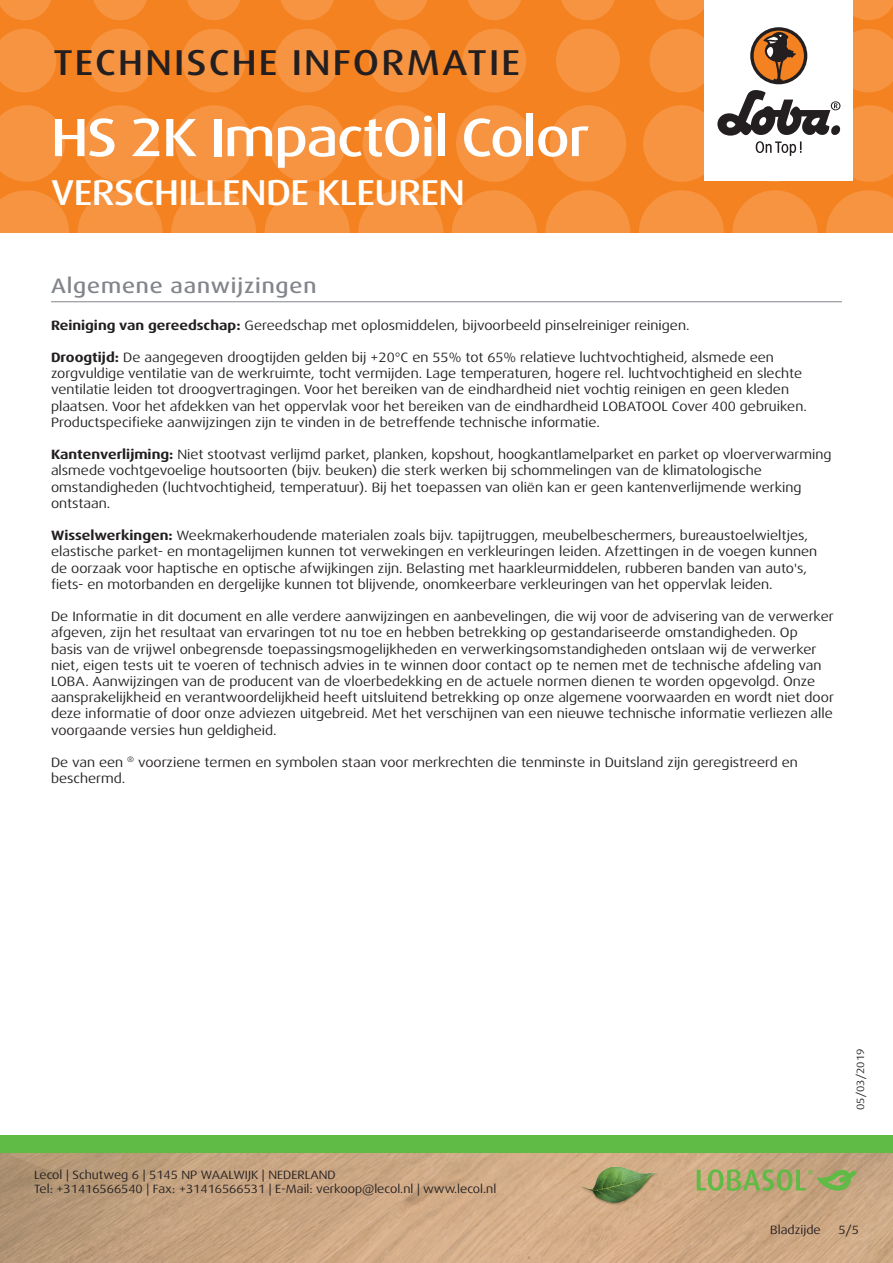
<style>
.page{position:relative;width:893px;height:1263px;background:#fff}
.page>*{position:absolute;margin:0;border:0;box-sizing:border-box;transform-origin:0 0}
.t1{font:500 expanded 54px "Dax Pro";letter-spacing:-.025em;color:#fff}
.t2{font:500 expanded 36px "Dax Pro";letter-spacing:.06em;color:#231f20}
.t3{font:500 expanded 36px "Dax Pro";letter-spacing:-.015em;color:#fff}
.Titel_grau{font:500 expanded 21px "Dax Pro";letter-spacing:.04em;color:#82858b}
.Text{font:expanded 13.5px/16.2px "Dax Pro";color:#231f20}
.t4{font:expanded 12px/14.4px "Dax Pro";color:#231f20}
.t5{font:expanded 10.5px "Dax Pro";color:#231f20}
.s1{font-weight:700}
</style>
<div class="page">
<div style="left:0;top:0;width:893px;height:233px;background:#f58220"></div>
<svg style="left:0;top:190px;width:69px;height:43px"></svg>
<svg style="left:78px;top:190px;width:85px;height:85px;fill:#f69441"></svg>
<svg style="left:171px;top:190px;width:85px;height:85px;fill:#f69441"></svg>
<svg style="left:265px;top:190px;width:85px;height:85px;fill:#f69441"></svg>
<svg style="left:358px;top:190px;width:85px;height:85px;fill:#f69441"></svg>
<svg style="left:545px;top:190px;width:85px;height:85px;fill:#f69441"></svg>
<svg style="left:452px;top:190px;width:85px;height:85px;fill:#f69441"></svg>
<svg style="left:732px;top:190px;width:85px;height:85px;fill:#f69441"></svg>
<svg style="left:639px;top:190px;width:85px;height:85px;fill:#f69441"></svg>
<svg style="left:826px;top:190px;width:67px;height:43px"></svg>
<svg style="left:0;top:105px;width:65px;height:77px"></svg>
<svg style="left:82px;top:105px;width:76px;height:77px"></svg>
<svg style="left:175px;top:105px;width:77px;height:77px"></svg>
<svg style="left:269px;top:105px;width:76px;height:77px"></svg>
<svg style="left:456px;top:105px;width:77px;height:77px"></svg>
<svg style="left:362px;top:105px;width:77px;height:77px"></svg>
<svg style="left:550px;top:105px;width:76px;height:77px"></svg>
<svg style="left:0;top:29px;width:56px;height:63px"></svg>
<svg style="left:182px;top:29px;width:64px;height:63px"></svg>
<svg style="left:88px;top:29px;width:64px;height:63px"></svg>
<svg style="left:275px;top:29px;width:64px;height:63px"></svg>
<svg style="left:462px;top:29px;width:64px;height:63px"></svg>
<svg style="left:369px;top:29px;width:64px;height:63px"></svg>
<svg style="left:556px;top:29px;width:64px;height:63px"></svg>
<svg style="left:0;top:0;width:51px;height:20px"></svg>
<svg style="left:187px;top:0;width:53px;height:20px"></svg>
<svg style="left:468px;top:0;width:53px;height:20px"></svg>
<svg style="left:655px;top:0;width:49px;height:20px"></svg>
<svg style="left:93px;top:0;width:54px;height:20px"></svg>
<svg style="left:374px;top:0;width:54px;height:20px"></svg>
<svg style="left:281px;top:0;width:53px;height:20px"></svg>
<svg style="left:561px;top:0;width:54px;height:20px"></svg>
<svg style="left:853px;top:0;width:40px;height:20px"></svg>
<img style="left:0;top:1152px;width:893px;height:111px">
<div style="left:0;top:1135px;width:893px;height:17px;background:#60bb46"></div>
<div style="left:704px;top:0;width:149px;height:181px;background:#fff"></div>
<svg style="left:643px;top:28px;width:250px;height:154px"></svg>
<img style="left:578px;top:1161px;width:82px;height:81px">
<svg style="left:697px;top:1169px;width:160px;height:22px;background:#9eac69"></svg>
<hr style="left:51px;top:301px;width:791px;height:1px;background:#82858b">
<h2 class="t2" style="left:53px;top:40px;width:468px">TECHNISCHE INFORMATIE</h2>
<p class="t1" style="left:51px;top:103px;width:540px">HS 2K ImpactOil Color</p>
<h2 class="t3" style="left:51px;top:169px;width:415px">VERSCHILLENDE KLEUREN</h2>
<p class="Titel_grau" style="left:51px;top:272px;width:267px">Algemene aanwijzingen</p>
<p class="Text" style="left:51px;top:317px;width:640px"><span class="s1">Reiniging van gereedschap:</span> Gereedschap met oplosmiddelen, bijvoorbeeld pinselreiniger reinigen.</p>
<p class="Text" style="left:51px;top:349px;width:757px"><span class="s1">Droogtijd:</span> De aangegeven droogtijden gelden bij +20°C en 55% tot 65% relatieve luchtvochtigheid, alsmede een zorgvuldige ventilatie van de werkruimte, tocht vermijden. Lage temperaturen, hogere rel. luchtvochtigheid en slechte ventilatie leiden tot droogvertragingen. Voor het bereiken van de eindhardheid niet vochtig reinigen en geen kleden plaatsen. Voor het afdekken van het oppervlak voor het bereiken van de eindhardheid LOBATOOL Cover 400 gebruiken.<br>Productspecifieke aanwijzingen zijn te vinden in de betreffende technische informatie.</p>
<p class="Text" style="left:51px;top:446px;width:782px"><span class="s1">Kantenverlijming:</span> Niet stootvast verlijmd parket, planken, kopshout, hoogkantlamelparket en parket op vloerverwarming alsmede vochtgevoelige houtsoorten (bijv. beuken) die sterk werken bij schommelingen van de klimatologische omstandigheden (luchtvochtigheid, temperatuur). Bij het toepassen van oliën kan er geen kantenverlijmende werking ontstaan.</p>
<p class="Text" style="left:51px;top:527px;width:768px"><span class="s1">Wisselwerkingen:</span> Weekmakerhoudende materialen zoals bijv. tapijtruggen, meubelbeschermers, bureaustoelwieltjes, elastische parket- en montagelijmen kunnen tot verwekingen en verkleuringen leiden. Afzettingen in de voegen kunnen de oorzaak voor haptische en optische afwijkingen zijn. Belasting met haarkleurmiddelen, rubberen banden van auto's, fiets- en motorbanden en dergelijke kunnen tot blijvende, onomkeerbare verkleuringen van het oppervlak leiden.</p>
<p class="Text" style="left:51px;top:608px;width:784px">De Informatie in dit document en alle verdere aanwijzingen en aanbevelingen, die wij voor de advisering van de verwerker afgeven, zijn het resultaat van ervaringen tot nu toe en hebben betrekking op gestandariseerde omstandigheden. Op<br>basis van de vrijwel onbegrensde toepassingsmogelijkheden en verwerkingsomstandigheden ontslaan wij de verwerker niet, eigen tests uit te voeren of technisch advies in te winnen door contact op te nemen met de technische afdeling van LOBA. Aanwijzingen van de producent van de vloerbedekking en de actuele normen dienen te worden opgevolgd. Onze aansprakelijkheid en verantwoordelijkheid heeft uitsluitend betrekking op onze algemene voorwaarden en wordt niet door deze informatie of door onze adviezen uitgebreid. Met het verschijnen van een nieuwe technische informatie verliezen alle voorgaande versies hun geldigheid.</p>
<p class="Text" style="left:51px;top:754px;width:748px">De van een <sup>®</sup> voorziene termen en symbolen staan voor merkrechten die tenminste in Duitsland zijn geregistreerd en beschermd.</p>
<p class="t4" style="left:34px;top:1167px;width:464px">Lecol | Schutweg 6 | 5145 NP WAALWIJK | NEDERLAND<br>Tel: +31416566540 | Fax: +31416566531 | E-Mail: verkoop@lecol.nl | www.lecol.nl</p>
<p class="t5" style="left:854px;top:1110px;width:63px;rotate:-90deg">05/03/2019</p>
<p class="t4" style="left:770px;top:1223px;width:52px">Bladzijde</p>
<p class="t4" style="left:838px;top:1223px;width:22px">5/5</p>
</div>
